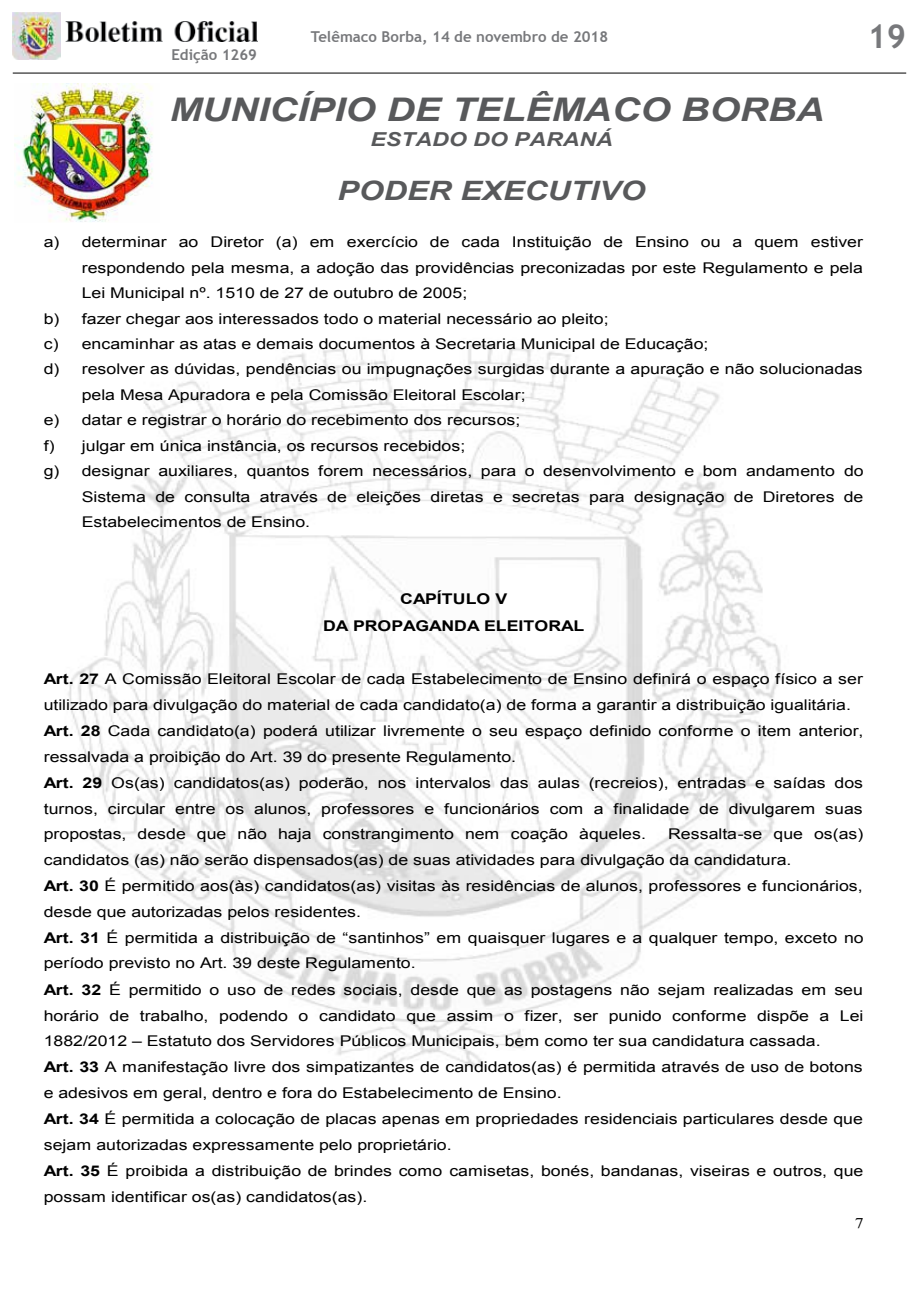
<style>
.page{position:relative;width:919px;height:1289px;background:#fff}
.page>*{position:absolute;margin:0;border:0;box-sizing:border-box;transform-origin:0 0}
.t1{font:700 33px "Trebuchet MS";color:#77787b}
.t2{font:italic 700 32.55px "Arial";color:#58595b;scale:1.2 1}
.t3{font:italic 700 26.7px "Arial";color:#58595b;scale:1.2 1}
.t4{font:italic 700 19.2px "Arial";color:#58595b;scale:1.2 1}
.t5{font:700 15px "Trebuchet MS";color:#77787b}
.t6{font:14.7px/26px "Arial";color:#000;scale:1.2 1}
.t7{font:700 14.7px/26.5px "Arial";color:#000;text-align:center;scale:1.2 1}
.t8{font:14.7px "Times New Roman";color:#000;scale:1.2 1}
.s1{font-weight:700}
.s2{font-style:inherit}
</style>
<div class="page">
<img style="left:13px;top:13px;width:47px;height:47px">
<img style="left:66px;top:21px;width:191px;height:21px">
<hr style="left:13px;top:73px;width:893px;height:1px;background:#000">
<img style="left:14px;top:83px;width:139px;height:139px">
<img style="left:68px;top:344px;width:713px;height:726px">
<p class="t5" style="left:311px;top:27px;width:299px">Telêmaco Borba, 14 de novembro de 2018</p>
<h1 class="t1" style="left:867px;top:16px;width:40px">19</h1>
<p class="t5" style="left:171px;top:45px;width:87px">Edição 1269</p>
<h2 class="t2" style="left:170px;top:88px;width:547px">MUNICÍPIO DE TELÊMACO BORBA</h2>
<h3 class="t4" style="left:370px;top:126px;width:203px">ESTADO DO PARANÁ</h3>
<h3 class="t3" style="left:337px;top:173px;width:258px">PODER EXECUTIVO</h3>
<p class="t6" style="left:44px;top:229px;width:684px">a) determinar ao Diretor (a) em exercício de cada Instituição de Ensino ou a quem estiver</p>
<p class="t6" style="left:82px;top:255px;width:652px">respondendo pela mesma, a adoção das providências preconizadas por este Regulamento e pela</p>
<p class="t6" style="left:82px;top:280px;width:323px">Lei Municipal nº. 1510 de 27 de outubro de 2005;</p>
<p class="t6" style="left:44px;top:305px;width:472px">b) fazer chegar aos interessados todo o material necessário ao pleito;</p>
<p class="t6" style="left:44px;top:331px;width:555px">c) encaminhar as atas e demais documentos à Secretaria Municipal de Educação;</p>
<p class="t6" style="left:44px;top:356px;width:684px">d) resolver as dúvidas, pendências ou impugnações surgidas durante a apuração e não solucionadas</p>
<p class="t6" style="left:82px;top:382px;width:371px">pela Mesa Apuradora e pela Comissão Eleitoral Escolar;</p>
<p class="t6" style="left:44px;top:407px;width:398px">e) datar e registrar o horário do recebimento dos recursos;</p>
<p class="t6" style="left:44px;top:433px;width:353px">f) julgar em única instância, os recursos recebidos;</p>
<p class="t6" style="left:44px;top:458px;width:684px">g) designar auxiliares, quantos forem necessários, para o desenvolvimento e bom andamento do</p>
<p class="t6" style="left:82px;top:484px;width:653px">Sistema de consulta através de eleições diretas e secretas para designação de Diretores de</p>
<p class="t6" style="left:82px;top:509px;width:192px">Estabelecimentos de Ensino.</p>
<p class="t7" style="left:323px;top:586px;width:219px">CAPÍTULO V<br>DA PROPAGANDA ELEITORAL</p>
<p class="t6" style="left:44px;top:665px;width:684px"><span class="s1">Art. 27</span> A Comissão Eleitoral Escolar de cada Estabelecimento de Ensino definirá o espaço físico a ser utilizado para divulgação do material de cada candidato(a) de forma a garantir a distribuição igualitária.<br><span class="s1">Art. 28</span> Cada candidato(a) poderá utilizar livremente o seu espaço definido conforme o item anterior, ressalvada a proibição do Art. 39 do presente Regulamento.<br><span class="s1">Art. 29</span> Os(as) candidatos(as) poderão, nos intervalos das aulas (recreios), entradas e saídas dos turnos, circular entre os alunos, professores e funcionários com a finalidade de divulgarem suas propostas, desde que não haja constrangimento nem coação àqueles.</p>
<p class="t6" style="left:44px;top:821px;width:684px;text-indent:624px">Ressalta-se que os(as) candidatos (as) não serão dispensados(as) de suas atividades para divulgação da candidatura.<br><span class="s1">Art. 30</span> É permitido aos(às) candidatos(as) visitas às residências de alunos, professores e funcionários, desde que autorizadas pelos residentes.<br><span class="s1">Art. 31</span> É permitida a distribui<span class="s2">ção de “santinhos” em quaisquer lugares e a qualquer tempo, exceto</span> no período previsto no Art. 39 deste Regulamento.<br><span class="s1">Art. 32</span> É permitido o uso de redes sociais, desde que as postagens não sejam realizadas em seu horário de trabalho, podendo o candidato que assim o fizer, ser punido conforme dispõe a Lei 1882/2012 <span class="s2">–</span> Estatuto dos Servidores Públicos Municipais, bem como ter sua candidatura cassada.<br><span class="s1">Art. 33</span> A manifestação livre dos simpatizantes de candidatos(as) é permitida através de uso de botons e adesivos em geral, dentro e fora do Estabelecimento de Ensino.<br><span class="s1">Art. 34</span> É permitida a colocação de placas apenas em propriedades residenciais particulares desde que sejam autorizadas expressamente pelo proprietário.<br><span class="s1">Art. 35</span> É proibida a distribuição de brindes como camisetas, bonés, bandanas, viseiras e outros, que possam identificar os(as) candidatos(as).</p>
<p class="t8" style="left:854px;top:1213px;width:9px">7</p>
</div>
